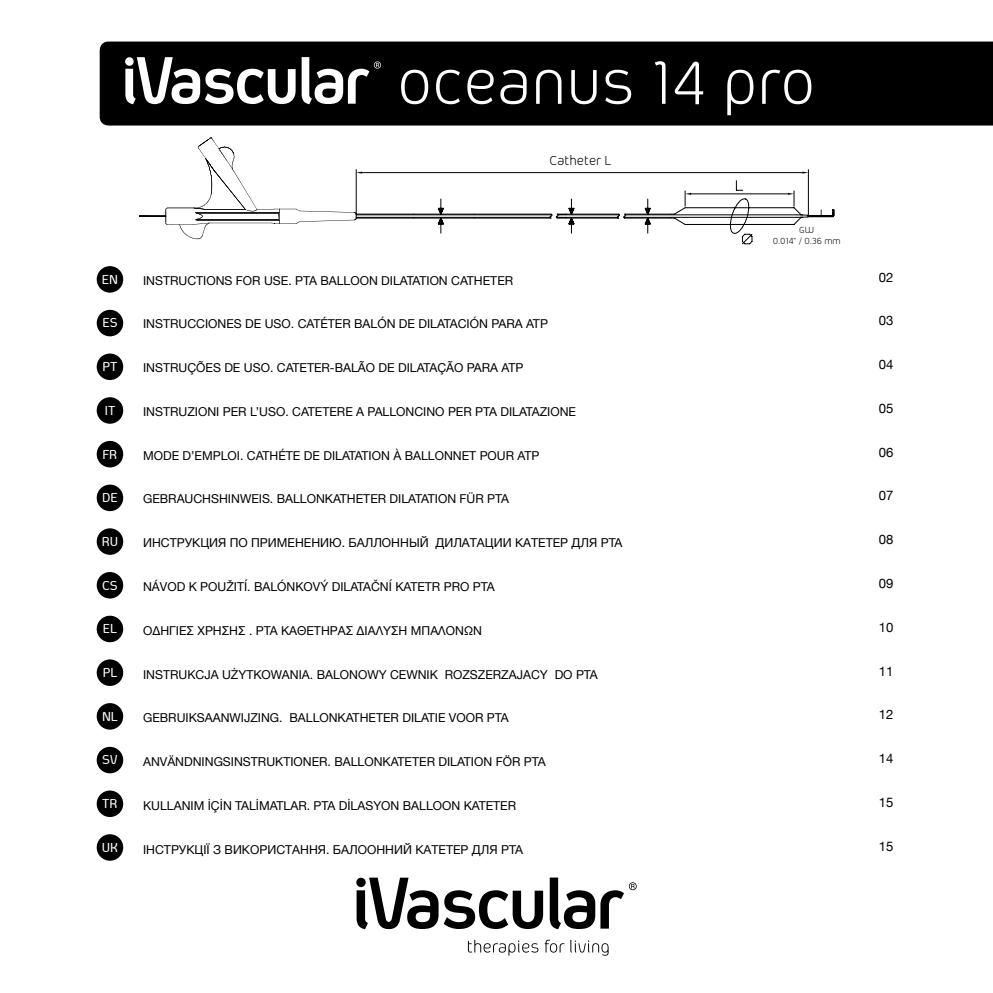
<style>
.page{position:relative;width:993px;height:993px;background:#fff}
.page>*{position:absolute;margin:0;border:0;box-sizing:border-box;transform-origin:0 0}
.t1{font:70px "Aeroportal";color:#fff}
.t2{font:500 14.88px "Aeroportal";color:#fff}
.t3{font:14.7px "Aeroportal";color:#000}
.t4{font:13.12px "Helvetica Neue";color:#000}
.t5{font:12.25px "Helvetica Neue";color:#000}
.t6{font:10.15px/10.2px "Aeroportal";color:#000;text-align:center}
</style>
<div class="page">
<div style="left:100px;top:42px;width:892px;height:83px;background:#000"></div>
<svg style="left:125px;top:57px;width:256px;height:47px"></svg>
<svg style="left:468px;top:939px;width:70px;height:16px"></svg>
<svg style="left:544px;top:939px;width:20px;height:13px"></svg>
<svg style="left:570px;top:939px;width:38px;height:16px"></svg>
<svg style="left:356px;top:877px;width:280px;height:51px"></svg>
<div style="left:97px;top:266px;width:26px;height:26px;background:#000;border-radius:50%"></div>
<div style="left:97px;top:484px;width:26px;height:27px;background:#000;border-radius:50%"></div>
<div style="left:97px;top:353px;width:26px;height:27px;background:#000;border-radius:50%"></div>
<div style="left:97px;top:310px;width:26px;height:26px;background:#000;border-radius:50%"></div>
<div style="left:97px;top:528px;width:26px;height:26px;background:#000;border-radius:50%"></div>
<div style="left:97px;top:397px;width:26px;height:26px;background:#000;border-radius:50%"></div>
<div style="left:97px;top:441px;width:26px;height:26px;background:#000;border-radius:50%"></div>
<div style="left:97px;top:572px;width:26px;height:26px;background:#000;border-radius:50%"></div>
<div style="left:97px;top:615px;width:26px;height:27px;background:#000;border-radius:50%"></div>
<div style="left:97px;top:659px;width:26px;height:26px;background:#000;border-radius:50%"></div>
<div style="left:97px;top:703px;width:26px;height:26px;background:#000;border-radius:50%"></div>
<div style="left:97px;top:746px;width:26px;height:27px;background:#000;border-radius:50%"></div>
<div style="left:97px;top:790px;width:26px;height:26px;background:#000;border-radius:50%"></div>
<div style="left:97px;top:833px;width:26px;height:27px;background:#000;border-radius:50%"></div>
<hr style="left:356px;top:169px;width:1px;height:45px;background:#000">
<hr style="left:807px;top:169px;width:1px;height:45px;background:#000">
<hr style="left:362px;top:172px;width:440px;height:1px;background:#000">
<svg style="left:353px;top:181px;width:481px;height:64px"></svg>
<hr style="left:356px;top:217px;width:194px;height:1px;background:#000">
<hr style="left:356px;top:214px;width:195px;height:1px;background:#000">
<hr style="left:558px;top:214px;width:61px;height:1px;background:#000">
<hr style="left:556px;top:217px;width:61px;height:1px;background:#000">
<hr style="left:625px;top:214px;width:171px;height:1px;background:#000">
<hr style="left:623px;top:217px;width:173px;height:1px;background:#000">
<hr style="left:299px;top:211px;width:56px;height:1px;background:#000">
<hr style="left:299px;top:220px;width:56px;height:2px;background:#000">
<svg style="left:139px;top:137px;width:160px;height:102px"></svg>
<p class="t2" style="left:102px;top:271px;width:18px">EN</p>
<p class="t2" style="left:102px;top:315px;width:17px">ES</p>
<p class="t2" style="left:102px;top:359px;width:17px">PT</p>
<p class="t2" style="left:104px;top:402px;width:12px">IT</p>
<p class="t2" style="left:103px;top:446px;width:16px">FR</p>
<p class="t2" style="left:102px;top:490px;width:17px">DE</p>
<p class="t2" style="left:102px;top:533px;width:18px">RU</p>
<p class="t2" style="left:102px;top:577px;width:17px">CS</p>
<p class="t2" style="left:103px;top:620px;width:16px">EL</p>
<p class="t2" style="left:103px;top:664px;width:16px">PL</p>
<p class="t2" style="left:102px;top:708px;width:17px">NL</p>
<p class="t2" style="left:102px;top:751px;width:17px">SV</p>
<p class="t2" style="left:102px;top:795px;width:17px">TR</p>
<p class="t2" style="left:102px;top:839px;width:18px">UK</p>
<h1 class="t1" style="left:397px;top:47px;width:419px">oceanus 14 pro</h1>
<p class="t3" style="left:549px;top:153px;width:63px">Catheter L</p>
<p class="t5" style="left:143px;top:271px;width:371px">INSTRUCTIONS FOR USE. PTA BALLOON DILATATION CATHETER</p>
<p class="t5" style="left:143px;top:315px;width:406px">INSTRUCCIONES DE USO. CATÉTER BALÓN DE DILATACIÓN PARA ATP</p>
<p class="t5" style="left:143px;top:359px;width:382px">INSTRUÇÕES DE USO. CATETER-BALÃO DE DILATAÇÃO PARA ATP</p>
<p class="t5" style="left:143px;top:402px;width:434px">INSTRUZIONI PER L’USO. CATETERE A PALLONCINO PER PTA DILATAZIONE</p>
<p class="t5" style="left:143px;top:446px;width:397px">MODE D’EMPLOI. CATHÉTE DE DILATATION À BALLONNET POUR ATP</p>
<p class="t5" style="left:143px;top:490px;width:367px">GEBRAUCHSHINWEIS. BALLONKATHETER DILATATION FÜR PTA</p>
<p class="t5" style="left:143px;top:534px;width:481px">ИНСТРУКЦИЯ ПО ПРИМЕНЕНИЮ. БАЛЛОННЫЙ ДИЛАТАЦИИ КАТЕТЕР ДЛЯ PTA</p>
<p class="t5" style="left:143px;top:577px;width:153px">NÁVOD K POUŽITÍ. BALÓNKOV</p>
<p class="t5" style="left:320px;top:577px;width:176px">Ý DI LATAČNÍ KATETR PRO PTA</p>
<p class="t5" style="left:143px;top:621px;width:340px">ΟΔΗΓΙΕΣ ΧΡΗΣΗΣ . PTA ΚΑΘΕΤΗΡΑΣ ΔΙΑΛΥΣΗ ΜΠΑΛΟΝΩΝ</p>
<p class="t5" style="left:143px;top:665px;width:456px">INSTRUKCJA UŻYTKOWANIA. BALONOWY CEWNIK ROZSZERZAJACY DO PTA</p>
<p class="t5" style="left:143px;top:709px;width:367px">GEBRUIKSAANWIJZING. BALLONKATHETER DILATIE VOOR PTA</p>
<p class="t5" style="left:143px;top:752px;width:404px">ANVÄNDNINGSINSTRUKTIONER. BALLONKATETER DILATION FÖR PTA</p>
<p class="t5" style="left:143px;top:796px;width:366px">KULLANIM İÇİN TALİMATLAR. PTA DİLASYON BALLOON KATETER</p>
<p class="t5" style="left:143px;top:840px;width:338px">ІНСТРУКЦІЇ З ВИКОРИСТАННЯ. БАЛООННИЙ КАТЕТЕР ДЛЯ</p>
<p class="t5" style="left:501px;top:840px;width:23px">PTA</p>
<p class="t6" style="left:772px;top:225px;width:69px">GW<br>0.014” / 0.36 mm</p>
<p class="t4" style="left:878px;top:267px;width:16px">02</p>
<p class="t4" style="left:878px;top:311px;width:16px">03</p>
<p class="t4" style="left:878px;top:355px;width:16px">04</p>
<p class="t4" style="left:878px;top:398px;width:16px">05</p>
<p class="t4" style="left:878px;top:442px;width:16px">06</p>
<p class="t4" style="left:878px;top:486px;width:16px">07</p>
<p class="t4" style="left:878px;top:530px;width:16px">08</p>
<p class="t4" style="left:878px;top:573px;width:16px">09</p>
<p class="t4" style="left:878px;top:617px;width:16px">10</p>
<p class="t4" style="left:878px;top:661px;width:16px">11</p>
<p class="t4" style="left:878px;top:705px;width:16px">12</p>
<p class="t4" style="left:878px;top:748px;width:16px">14</p>
<p class="t4" style="left:878px;top:792px;width:16px">15</p>
<p class="t4" style="left:878px;top:836px;width:16px">15</p>
</div>
